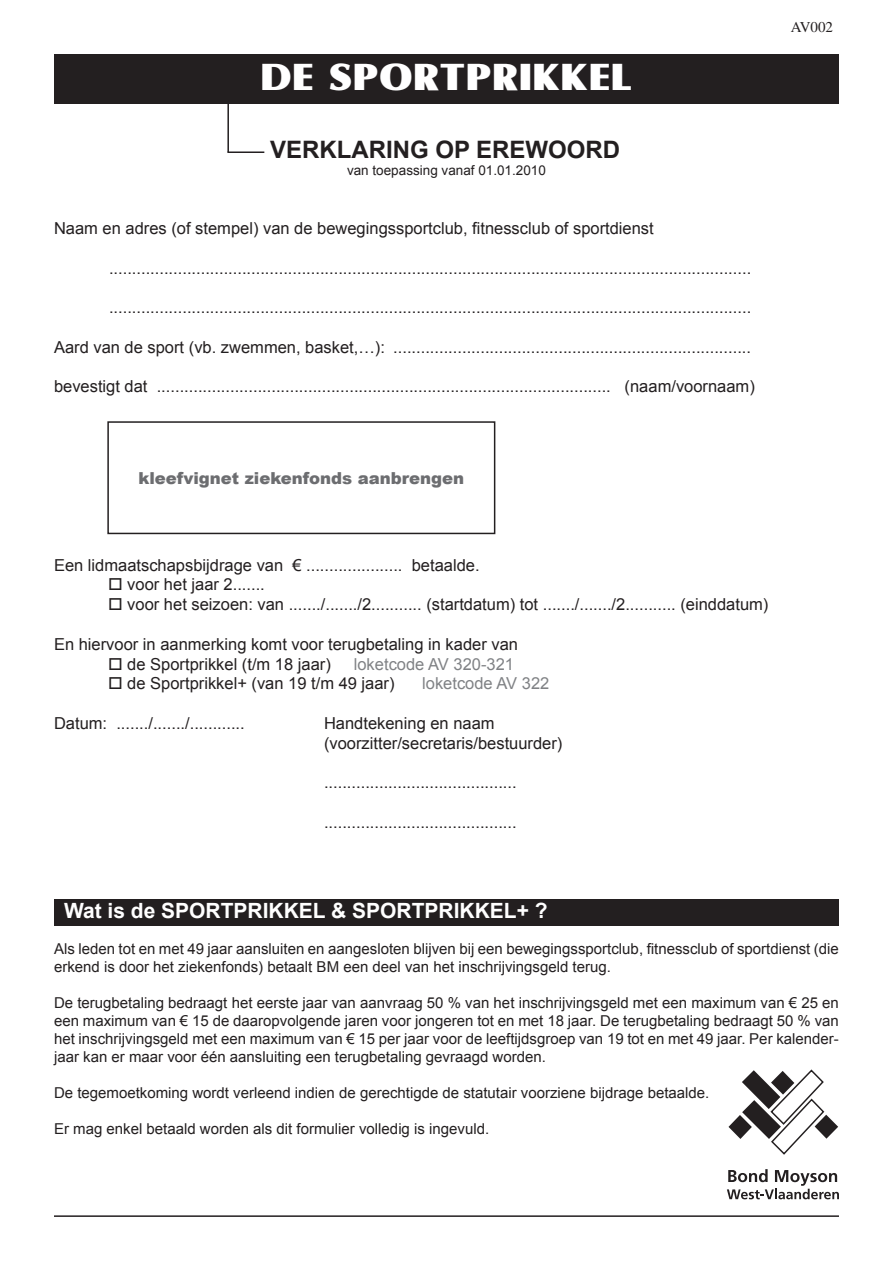
<style>
.page{position:relative;width:893px;height:1263px;background:#fff}
.page>*{position:absolute;margin:0;border:0;box-sizing:border-box;transform-origin:0 0}
.t1{font:900 36px "Omni";color:#fff}
.t2{font:700 24px "Arial";color:#231f20}
.t3{font:700 21px "Arial";color:#fff}
.t4{font:16.5px/19.8px "Arial";color:#231f20}
.t5{font:16.5px "Arial";color:#808285}
.t6{font:900 16.5px "Arial";color:#6c6d70}
.t7{font:15px/18px "Arial";color:#231f20}
.t8{font:15px "Times";color:#231f20}
.t9{font:13.5px "Arial";color:#231f20}
</style>
<div class="page">
<div style="left:54px;top:899px;width:785px;height:26px;background:#231f20"></div>
<div style="left:54px;top:54px;width:785px;height:49px;background:#231f20"></div>
<hr style="left:227px;top:151px;width:37px;height:2px;background:#231f20">
<hr style="left:227px;top:101px;width:2px;height:51px;background:#231f20">
<hr style="left:54px;top:1215px;width:785px;height:2px;background:#231f20">
<div style="left:107px;top:421px;width:388px;height:113px;border:2px solid #231f20"></div>
<svg style="left:728px;top:1069px;width:110px;height:86px"></svg>
<svg style="left:727px;top:1169px;width:112px;height:30px"></svg>
<h1 class="t1" style="left:260px;top:54px;width:374px">DE SPORTPRIKKEL</h1>
<h2 class="t2" style="left:270px;top:134px;width:352px">VERKLARING OP EREWOORD</h2>
<p class="t9" style="left:347px;top:161px;width:200px">van toepassing vanaf 01.01.2010</p>
<p class="t4" style="left:54px;top:218px;width:601px">Naam en adres (of stempel) van de bewegingssportclub, fitnessclub of sportdienst</p>
<p class="t4" style="left:109px;top:258px;width:644px">............................................................................................................................................</p>
<p class="t4" style="left:109px;top:298px;width:644px">............................................................................................................................................</p>
<p class="t4" style="left:54px;top:337px;width:699px">Aard van de sport (vb. zwemmen, basket,…): ..............................................................................</p>
<p class="t4" style="left:54px;top:377px;width:702px">bevestigt dat ................................................................................................... (naam/voornaam)</p>
<p class="t8" style="left:791px;top:18px;width:44px">AV002</p>
<p class="t6" style="left:138px;top:466px;width:327px">kleefvignet ziekenfonds aanbrengen</p>
<p class="t4" style="left:54px;top:555px;width:427px">Een lidmaatschapsbijdrage van € ..................... betaalde.</p>
<p class="t4" style="left:108px;top:575px;width:158px">□ voor het jaar 2.......</p>
<p class="t4" style="left:108px;top:595px;width:662px">□ voor het seizoen: van ......./......./2........... (startdatum) tot ......./......./2........... (einddatum)</p>
<p class="t4" style="left:54px;top:634px;width:466px">En hiervoor in aanmerking komt voor terugbetaling in kader van</p>
<p class="t4" style="left:108px;top:654px;width:224px">□ de Sportprikkel (t/m 18 jaar)</p>
<p class="t5" style="left:354px;top:653px;width:162px">loketcode AV 320-321</p>
<p class="t4" style="left:108px;top:674px;width:288px">□ de Sportprikkel+ (van 19 t/m 49 jaar)</p>
<p class="t5" style="left:422px;top:673px;width:129px">loketcode AV 322</p>
<p class="t4" style="left:54px;top:713px;width:192px">Datum: ......./......./............</p>
<p class="t4" style="left:324px;top:713px;width:240px">Handtekening en naam (voorzitter/secretaris/bestuurder)</p>
<p class="t4" style="left:324px;top:773px;width:194px">..........................................</p>
<p class="t4" style="left:324px;top:812px;width:194px">..........................................</p>
<p class="t3" style="left:64px;top:897px;width:485px">Wat is de SPORTPRIKKEL &amp; SPORTPRIKKEL+ ?</p>
<p class="t7" style="left:54px;top:940px;width:786px">Als leden tot en met 49 jaar aansluiten en aangesloten blijven bij een bewegingssportclub, fitnessclub of sportdienst (die erkend is door het ziekenfonds) betaalt BM een deel van het inschrijvingsgeld terug.</p>
<p class="t7" style="left:54px;top:994px;width:786px;text-align:justify">De terugbetaling bedraagt het eerste jaar van aanvraag 50 % van het inschrijvingsgeld met een maximum van € 25 en een maximum van € 15 de daaropvolgende jaren voor jongeren tot en met 18 jaar. De terugbetaling bedraagt 50 % van het inschrijvingsgeld met een maximum van € 15 per jaar voor de leeftijdsgroep van 19 tot en met 49 jaar. Per kalender&shy;jaar kan er maar voor één aansluiting een terugbetaling gevraagd worden.</p>
<p class="t7" style="left:54px;top:1084px;width:657px">De tegemoetkoming wordt verleend indien de gerechtigde de statutair voorziene bijdrage betaalde.</p>
<p class="t7" style="left:54px;top:1120px;width:437px">Er mag enkel betaald worden als dit formulier volledig is ingevuld.</p>
</div>
